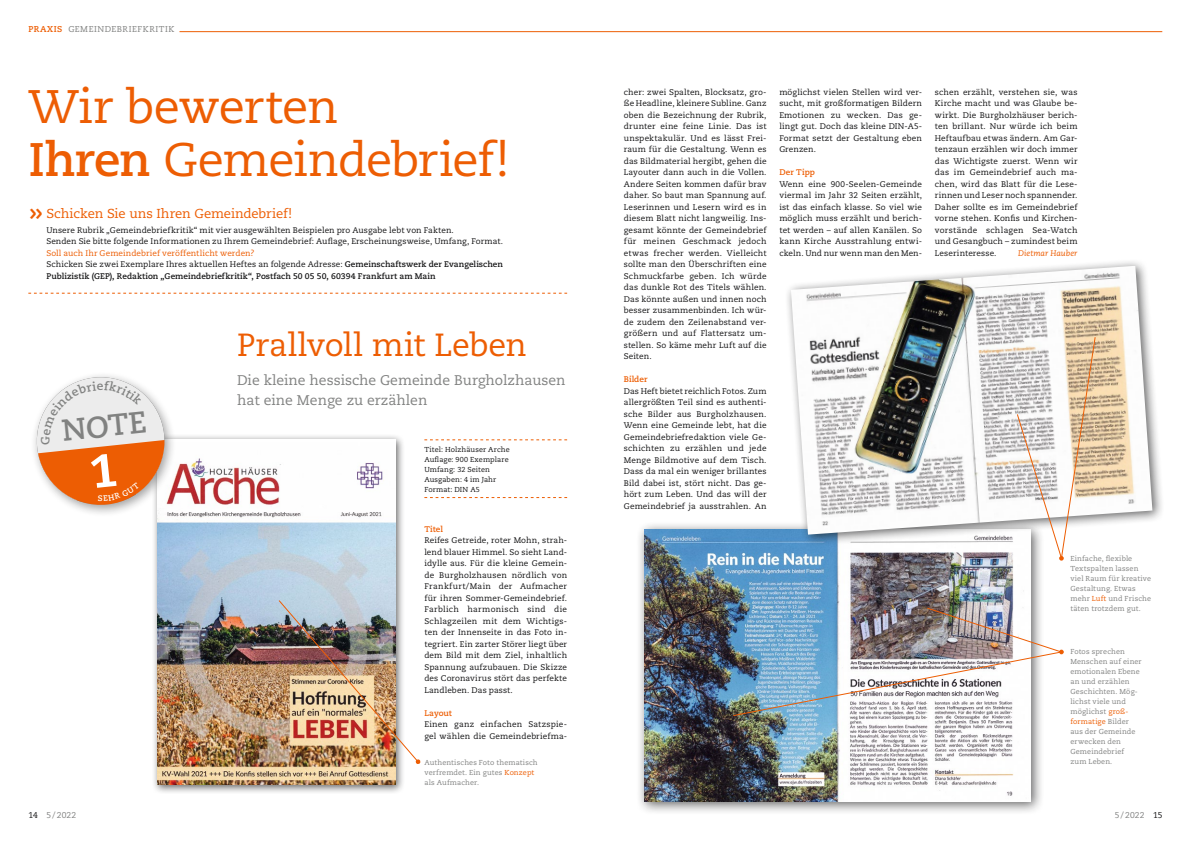
<style>
.page{position:relative;width:1191px;height:842px;background:#fff}
.page>*{position:absolute;margin:0;border:0;box-sizing:border-box;transform-origin:0 0}
.Headline{font:47px/53.5px "Caecilia LT Std";letter-spacing:-.02em;color:#ed5d03}
.Kritik_Headline{font:32px "Caecilia LT Std";color:#ed5d03}
.Kritik_Vorspann{font:700 30.3px "Caecilia LT Std";color:#818281}
.Vorspann{font:30px "Caecilia LT Std";color:#ed5d03}
.Kritik_Vorspann-2{font:14px/20px "Caecilia LT Std";color:#818281}
.Vorspann-2{font:13px "Caecilia LT Std";letter-spacing:-.01em;color:#ed5d03}
.Rubrik_neu_links{font:8.5px "Caecilia LT Std";letter-spacing:.06em;color:#818281}
.Copy_ohne_Einzug_neu{font:8.2px/11.5px "Caecilia LT Std";letter-spacing:.015em;color:#141415;text-align:justify}
.Zwiti_neu{font:700 8.2px "Caecilia LT Std";color:#ed5d03}
.Copy_ohne_Einzug_neu-2{font:italic 8.2px "Caecilia LT Std";color:#ed5d03}
.BU_neu{font:7.2px/10px "Caecilia LT Std";letter-spacing:.015em;color:#818281}
.Kritik_Details{font:7.2px/10px "Caecilia LT Std";letter-spacing:.015em;color:#141415}
.s1{font-weight:700;color:#ed5d03}
.s2{font-weight:700}
.s3{color:#ed5d03}
.s4{color:#141415}
</style>
<div class="page">
<hr style="left:179px;top:31px;width:983px;height:1px;background:#ed5d03">
<div style="left:636px;top:521px;width:408px;height:294px;background:#141415;opacity:.65"></div>
<img style="left:644px;top:529px;width:387px;height:272px">
<div style="left:784px;top:259px;width:380px;height:288px;background:#141415;opacity:.65"></div>
<img style="left:791px;top:266px;width:361px;height:269px">
<img style="left:732px;top:607px;width:331px;height:110px">
<svg style="left:1016px;top:336px;width:80px;height:225px"></svg>
<svg style="left:28px;top:293px;width:539px;height:1px"></svg>
<svg style="left:424px;top:439px;width:143px;height:1px"></svg>
<svg style="left:424px;top:497px;width:143px;height:1px"></svg>
<div style="left:151px;top:434px;width:254px;height:360px;background:#141415;opacity:.65"></div>
<img style="left:157px;top:439px;width:239px;height:346px">
<img style="left:278px;top:599px;width:143px;height:165px">
<div style="left:30px;top:371px;width:147px;height:146px;background:#141415;opacity:.4"></div>
<svg style="left:34px;top:377px;width:134px;height:131px"></svg>
<p class="Rubrik_neu_links" style="left:28px;top:24px;width:148px"><span class="s1">PRAXIS</span> GEMEINDEBRIEFKRITIK</p>
<p class="Headline" style="left:28px;top:80px;width:483px">Wir bewerten<br><span class="s2">Ihren</span> Gemeindebrief!</p>
<p class="Vorspann" style="left:28px;top:194px;width:16px">»</p>
<p class="Vorspann-2" style="left:46px;top:206px;width:247px">Schicken Sie uns Ihren Gemeindebrief!</p>
<p class="Copy_ohne_Einzug_neu" style="left:46px;top:224px;width:458px;text-align:left">Unsere Rubrik „Gemeindebriefkritik“ mit vier ausgewählten Beispielen pro Ausgabe lebt von Fakten.<br>Senden Sie bitte folgende Informationen zu Ihrem Gemeindebrief: Auflage, Erscheinungsweise, Umfang, Format.<br><span class="s3">Soll auch Ihr Gemeindebrief veröffentlicht werden?<br></span>Schicken Sie zwei Exemplare Ihres aktuellen Heftes an folgende Adresse: <span class="s2">Gemeinschaftswerk der Evangelischen Publizistik (GEP), Redaktion „Gemeindebriefkritik“, Postfach 50 05 50, 60394 Frankfurt am Main</span></p>
<p class="Kritik_Vorspann" style="left:60px;top:413px;width:86px;rotate:-6deg">NOTE</p>
<p class="Kritik_Headline" style="left:237px;top:326px;width:291px">Prallvoll mit Leben</p>
<p class="Kritik_Vorspann-2" style="left:237px;top:370px;width:330px">Die kleine hessische Gemeinde Burgholzhausen hat eine Menge zu erzählen</p>
<p class="Kritik_Details" style="left:424px;top:444px;width:87px">Titel: Holzhäuser Arche<br>Auflage: 900 Exemplare<br>Umfang: 32 Seiten<br>Ausgaben: 4 im Jahr<br>Format: DIN A5</p>
<p class="Zwiti_neu" style="left:424px;top:524px;width:20px">Titel</p>
<p class="Copy_ohne_Einzug_neu" style="left:424px;top:535px;width:144px">Reifes Getreide, roter Mohn, strah&shy;lend blauer Himmel. So sieht Land&shy;idylle aus. Für die kleine Gemein&shy;de Burgholzhausen nördlich von Frankfurt/Main der Aufmacher für ihren Sommer- Gemeindebrief.<br>Farblich harmonisch sind die Schlagzeilen mit dem Wichtigs&shy;ten der Innenseite in das Foto in&shy;tegriert. Ein zarter Störer liegt über dem Bild mit dem Ziel, inhaltlich Spannung aufzubauen. Die Skizze des Coronavirus stört das perfekte Landleben. Das passt.</p>
<p class="Zwiti_neu" style="left:424px;top:708px;width:29px">Layout</p>
<p class="Copy_ohne_Einzug_neu" style="left:424px;top:719px;width:144px">Einen ganz einfachen Satzspie&shy;gel wählen die Gemeindebriefma-</p>
<p class="BU_neu" style="left:424px;top:757px;width:115px">Authentisches Foto thematisch verfremdet. Ein gutes <span class="s3">Konzept </span>als Aufmacher.</p>
<p class="Copy_ohne_Einzug_neu" style="left:624px;top:86px;width:144px">cher: zwei Spalten, Blocksatz, gro&shy;ße Headline, kleinere Subline. Ganz oben die Bezeichnung der Rubrik, drunter eine feine Linie. Das ist unspektakulär. Und es lässt Frei&shy;raum für die Gestaltung. Wenn es das Bildmaterial hergibt, gehen die Layouter dann auch in die Vollen.<br>Andere Seiten kommen dafür brav daher. So baut man Spannung auf.<br>Leserinnen und Lesern wird es in diesem Blatt nicht langweilig. Ins&shy;gesamt könnte der Gemeindebrief für meinen Geschmack jedoch etwas frecher werden. Vielleicht sollte man den Überschriften eine Schmuckfarbe geben. Ich würde das dunkle Rot des Titels wählen.<br>Das könnte außen und innen noch besser zusammenbinden. Ich wür&shy;de zudem den Zeilenabstand ver&shy;größern und auf Flattersatz um&shy;stellen. So käme mehr Luft auf die Seiten.</p>
<p class="Zwiti_neu" style="left:624px;top:374px;width:25px">Bilder</p>
<p class="Copy_ohne_Einzug_neu" style="left:624px;top:385px;width:144px">Das Heft bietet reichlich Fotos. Zum allergrößten Teil sind es authenti&shy;sche Bilder aus Burgholzhausen.<br>Wenn eine Gemeinde lebt, hat die Gemeindebriefredaktion viele Ge&shy;schichten zu erzählen und jede Menge Bildmotive auf dem Tisch.<br>Dass da mal ein weniger brillantes Bild dabei ist, stört nicht. Das ge&shy;hört zum Leben. Und das will der Gemeindebrief ja ausstrahlen. An</p>
<p class="Copy_ohne_Einzug_neu" style="left:779px;top:86px;width:144px;text-align:left">möglichst vielen Stellen wird ver&shy;sucht, mit großformatigen Bildern<br>Emotionen zu wecken. Das ge&shy;lingt gut. Doch das kleine DIN-A5-<br>Format setzt der Gestaltung eben<br>Grenzen.</p>
<p class="Zwiti_neu" style="left:779px;top:167px;width:37px">Der Tipp</p>
<p class="Copy_ohne_Einzug_neu" style="left:779px;top:178px;width:144px">Wenn eine 900-Seelen- Gemeinde viermal im Jahr 32 Seiten erzählt, ist das einfach klasse. So viel wie möglich muss erzählt und berich&shy;tet werden – auf allen Kanälen. So kann Kirche Ausstrahlung entwi&shy;ckeln. Und nur wenn man den Men-</p>
<p class="Copy_ohne_Einzug_neu" style="left:934px;top:86px;width:144px">schen erzählt, verstehen sie, was Kirche macht und was Glaube be&shy;wirkt. Die Burgholzhäuser berich&shy;ten brillant. Nur würde ich beim Heftaufbau etwas ändern. Am Gar&shy;tenzaun erzählen wir doch immer das Wichtigste zuerst. Wenn wir das im Gemeindebrief auch ma&shy;chen, wird das Blatt für die Lese&shy;rinnen und Leser noch spannender.<br>Daher sollte es im Gemeindebrief vorne stehen. Konfis und Kirchen&shy;vorstände schlagen Sea-Watch und Gesangbuch – zumindest beim Leserinteresse.</p>
<p class="Copy_ohne_Einzug_neu-2" style="left:1018px;top:248px;width:61px">Dietmar Hauber</p>
<p class="BU_neu" style="left:1070px;top:553px;width:82px">Einfache, flexible<br>Textspalten lassen viel Raum für kreative<br>Gestaltung. Etwas mehr <span class="s3">Luft</span> und Frische täten trotzdem gut.</p>
<p class="BU_neu" style="left:1070px;top:647px;width:73px">Fotos sprechen<br>Menschen auf einer emotionalen Ebene an und erzählen<br>Geschichten. Mög&shy;lichst viele und möglichst <span class="s3">groß&shy;formatige</span> Bilder aus der Gemeinde erwecken den<br>Gemeindebrief zum Leben.</p>
<p class="Rubrik_neu_links" style="left:28px;top:810px;width:49px"><span class="s4">14</span> 5 / 2022</p>
<p class="Rubrik_neu_links" style="left:1115px;top:810px;width:49px">5 / 2022 <span class="s4">15</span></p>
</div>
